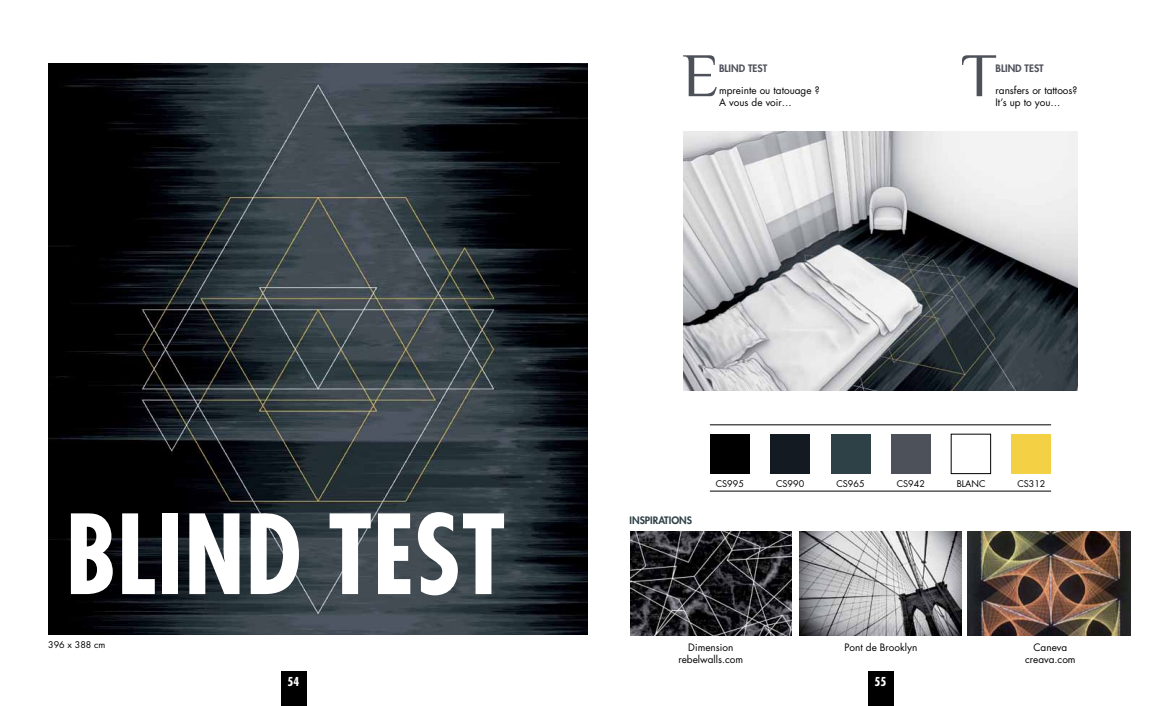
<style>
.page{position:relative;width:1174px;height:706px;background:#fff}
.page>*{position:absolute;margin:0;border:0;box-sizing:border-box;transform-origin:0 0}
.t1{font:700 condensed 107px "Futura";color:#fff}
.t2{font:62px "Philosopher";color:#4d515a}
.t3{font:700 condensed 12px "Futura";color:#fff}
.t4{font:10px/12px "Futura";color:#000;text-align:center}
.t5{font:800 10px "Futura";color:#4d515a}
.t6{font:800 10px "Futura";color:#2d4147}
.t7{font:9px "Futura";color:#000}
</style>
<div class="page">
<img style="left:48px;top:64px;width:539px;height:570px">
<div style="left:280px;top:671px;width:26px;height:35px;background:#000"></div>
<div style="left:867px;top:671px;width:26px;height:35px;background:#000"></div>
<img style="left:683px;top:131px;width:394px;height:259px">
<img style="left:630px;top:531px;width:161px;height:105px">
<img style="left:799px;top:532px;width:162px;height:104px">
<img style="left:967px;top:532px;width:163px;height:104px">
<hr style="left:710px;top:424px;width:341px;height:1px;background:#000">
<hr style="left:710px;top:491px;width:341px;height:1px;background:#000">
<div style="left:710px;top:434px;width:40px;height:40px;background:#010001"></div>
<div style="left:891px;top:434px;width:39px;height:40px;background:#4d515a"></div>
<div style="left:770px;top:434px;width:40px;height:40px;background:#141a21"></div>
<div style="left:830px;top:434px;width:40px;height:40px;background:#2d4147"></div>
<div style="left:1011px;top:434px;width:39px;height:40px;background:#f4d044"></div>
<h2 class="t2" style="left:682px;top:42px;width:38px">E</h2>
<p class="t5" style="left:719px;top:61px;width:12px">BLIND</p>
<p class="t5" style="left:748px;top:61px;width:6px">TEST</p>
<p class="t4" style="left:719px;top:84px;width:102px">mpreinte ou tatouage ?</p>
<p class="t4" style="left:719px;top:96px;width:74px">A vous de voir…</p>
<h2 class="t2" style="left:962px;top:42px;width:36px">t</h2>
<p class="t5" style="left:995px;top:61px;width:12px">BLIND</p>
<p class="t5" style="left:1024px;top:61px;width:6px">TEST</p>
<p class="t4" style="left:995px;top:84px;width:83px">ransfers or tattoos?</p>
<p class="t4" style="left:995px;top:96px;width:67px">It’s up to you…</p>
<h1 class="t1" style="left:65px;top:485px;width:442px">BLIND TEST</h1>
<p class="t7" style="left:48px;top:639px;width:59px">396 x 388 cm</p>
<p class="t6" style="left:629px;top:514px;width:9px">INSPIRATI</p>
<p class="t6" style="left:671px;top:514px;width:15px">ONS</p>
<p class="t7" style="left:716px;top:477px;width:30px">CS995</p>
<p class="t7" style="left:776px;top:477px;width:30px">CS990</p>
<p class="t7" style="left:836px;top:477px;width:30px">CS965</p>
<p class="t7" style="left:896px;top:477px;width:30px">CS942</p>
<p class="t7" style="left:956px;top:477px;width:12px">Blanc</p>
<p class="t7" style="left:1017px;top:477px;width:30px">CS312</p>
<p class="t4" style="left:678px;top:641px;width:66px">Dimension rebelwalls.com</p>
<p class="t4" style="left:844px;top:641px;width:74px">Pont de Brooklyn</p>
<p class="t4" style="left:1025px;top:641px;width:52px">Caneva creava.com</p>
<p class="t3" style="left:288px;top:674px;width:13px">54</p>
<p class="t3" style="left:874px;top:674px;width:13px">55</p>
</div>
